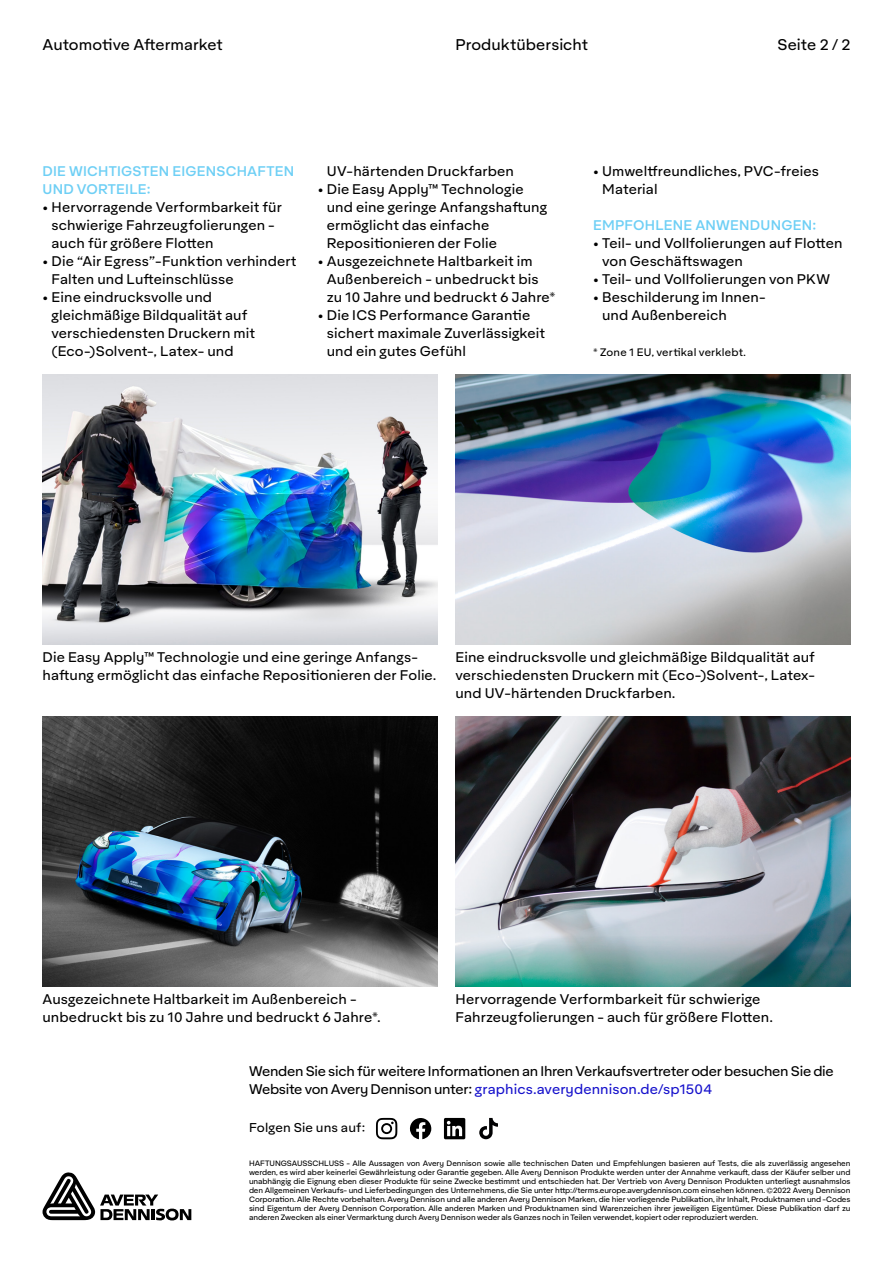
<style>
.page{position:relative;width:893px;height:1263px;background:#fff}
.page>*{position:absolute;margin:0;border:0;box-sizing:border-box;transform-origin:0 0}
.t1{font:15px "Aktifo A";color:#000}
.Platte_Tekst{font:13.5px/18px "Aktifo A";letter-spacing:.01em;color:#000}
.Platte_Tekst-2{font:13.5px/18px "Aktifo A";letter-spacing:-.02em;color:#000}
.Body_Copy_Book_10_12{font:13.5px/18px "Aktifo A";letter-spacing:.01em;color:#000}
.Body_Copy_Book_10_12-2{font:500 13.5px/18px "Aktifo A";letter-spacing:.015em;color:#6ecff5}
.Social_Media_Links_s{font:12.3px "Aktifo A";letter-spacing:.01em;color:#000}
.Body_Copy_Book_10_12-3{font:10.5px "Aktifo A";letter-spacing:.015em;color:#000}
.t2{font:7.5px/9px "Aktifo A";letter-spacing:-.01em;color:#000;text-align:justify}
.s1{color:#1712cc}
</style>
<div class="page">
<img style="left:455px;top:716px;width:395px;height:270px">
<img style="left:43px;top:374px;width:394px;height:270px">
<img style="left:43px;top:716px;width:394px;height:270px">
<img style="left:455px;top:374px;width:395px;height:270px">
<svg style="left:376px;top:1118px;width:21px;height:21px"></svg>
<svg style="left:410px;top:1118px;width:21px;height:21px"></svg>
<svg style="left:444px;top:1118px;width:21px;height:21px"></svg>
<svg style="left:479px;top:1118px;width:19px;height:21px"></svg>
<svg style="left:43px;top:1172px;width:148px;height:48px"></svg>
<p class="t1" style="left:43px;top:36px;width:182px">Automotive Aftermarket</p>
<p class="t1" style="left:455px;top:36px;width:134px">Produktübersicht</p>
<p class="t1" style="left:777px;top:36px;width:74px">Seite 2 / 2</p>
<p class="Body_Copy_Book_10_12-2" style="left:43px;top:162px;width:253px">DIE WICHTIGSTEN EIGENSCHAFTEN<br>UND VORTEILE:</p>
<p class="Platte_Tekst" style="left:52px;top:198px;width:232px;text-indent:-9px">• Hervorragende Verformbarkeit für schwierige Fahrzeugfolierungen - auch für größere Flotten</p>
<p class="Platte_Tekst" style="left:52px;top:252px;width:247px;text-indent:-9px">• Die “Air Egress”-Funktion verhindert<br>Falten und Lufteinschlüsse</p>
<p class="Platte_Tekst" style="left:52px;top:288px;width:205px;text-indent:-9px">• Eine eindrucksvolle und gleichmäßige Bildqualität auf verschiedensten Druckern mit (Eco-)Solvent-, Latex- und</p>
<p class="Platte_Tekst" style="left:327px;top:162px;width:189px">UV-härtenden Druckfarben</p>
<p class="Platte_Tekst" style="left:327px;top:180px;width:222px;text-indent:-9px">• Die Easy Apply™ Technologie und eine geringe Anfangshaftung ermöglicht das einfache<br>Repositionieren der Folie</p>
<p class="Platte_Tekst" style="left:327px;top:252px;width:230px;text-indent:-9px">• Ausgezeichnete Haltbarkeit im<br>Außenbereich - unbedruckt bis zu 10 Jahre und bedruckt 6 Jahre*</p>
<p class="Platte_Tekst" style="left:327px;top:306px;width:220px;text-indent:-9px">• Die ICS Performance Garantie sichert maximale Zuverlässigkeit und ein gutes Gefühl</p>
<p class="Platte_Tekst" style="left:602px;top:162px;width:218px;text-indent:-9px">• Umweltfreundliches, PVC-freies<br>Material</p>
<p class="Body_Copy_Book_10_12-2" style="left:593px;top:216px;width:225px">EMPFOHLENE ANWENDUNGEN:</p>
<p class="Platte_Tekst" style="left:602px;top:234px;width:242px;text-indent:-9px">• Teil- und Vollfolierungen auf Flotten von Geschäftswagen</p>
<p class="Platte_Tekst" style="left:593px;top:270px;width:238px">• Teil- und Vollfolierungen von PKW</p>
<p class="Platte_Tekst" style="left:602px;top:288px;width:165px;text-indent:-9px">• Beschilderung im Innen&shy;und Außenbereich</p>
<p class="Body_Copy_Book_10_12-3" style="left:593px;top:346px;width:154px">* Zone 1 EU, vertikal verklebt.</p>
<p class="Body_Copy_Book_10_12" style="left:43px;top:648px;width:395px">Die Easy Apply™ Technologie und eine geringe Anfangs&shy;haftung ermöglicht das einfache Repositionieren der Folie.</p>
<p class="Platte_Tekst" style="left:455px;top:648px;width:361px;text-align:justify">Eine eindrucksvolle und gleichmäßige Bildqualität auf verschiedensten Druckern mit (Eco-)Solvent-, Latex&shy;und UV-härtenden Druckfarben.</p>
<p class="Platte_Tekst" style="left:43px;top:990px;width:340px">Ausgezeichnete Haltbarkeit im Außenbereich - unbedruckt bis zu 10 Jahre und bedruckt 6 Jahre*.</p>
<p class="Platte_Tekst" style="left:455px;top:990px;width:319px">Hervorragende Verformbarkeit für schwierige<br>Fahrzeugfolierungen - auch für größere Flotten.</p>
<p class="Platte_Tekst-2" style="left:249px;top:1062px;width:586px">Wenden Sie sich für weitere Informationen an Ihren Verkaufsvertreter oder besuchen Sie die<br>Website von Avery Dennison unter: <span class="s1">graphics.averydennison.de/sp1504</span></p>
<p class="Social_Media_Links_s" style="left:249px;top:1120px;width:118px">Folgen Sie uns auf:</p>
<p class="t2" style="left:249px;top:1159px;width:603px">HAFTUNGSAUSSCHLUSS - Alle Aussagen von Avery Dennison sowie alle technischen Daten und Empfehlungen basieren auf Tests, die als zuverlässig angesehen werden, es wird aber keinerlei Gewährleistung oder Garantie gegeben. Alle Avery Dennison Produkte werden unter der Annahme verkauft, dass der Käufer selber und unabhängig die Eignung eben dieser Produkte für seine Zwecke bestimmt und entschieden hat. Der Vertrieb von Avery Dennison Produkten unterliegt ausnahmslos den Allgemeinen Verkaufs- und Lieferbedingungen des Unternehmens, die Sie unter http://terms.europe.averydennison.com einsehen können. ©2022 Avery Dennison Corporation. Alle Rechte vorbehalten. Avery Dennison und alle anderen Avery Dennison Marken, die hier vorliegende Publikation, ihr Inhalt, Produktnamen und -Codes sind Eigentum der Avery Dennison Corporation. Alle anderen Marken und Produktnamen sind Warenzeichen ihrer jeweiligen Eigentümer. Diese Publikation darf zu anderen Zwecken als einer Vermarktung durch Avery Dennison weder als Ganzes noch in Teilen verwendet, kopiert oder reproduziert werden.</p>
</div>
